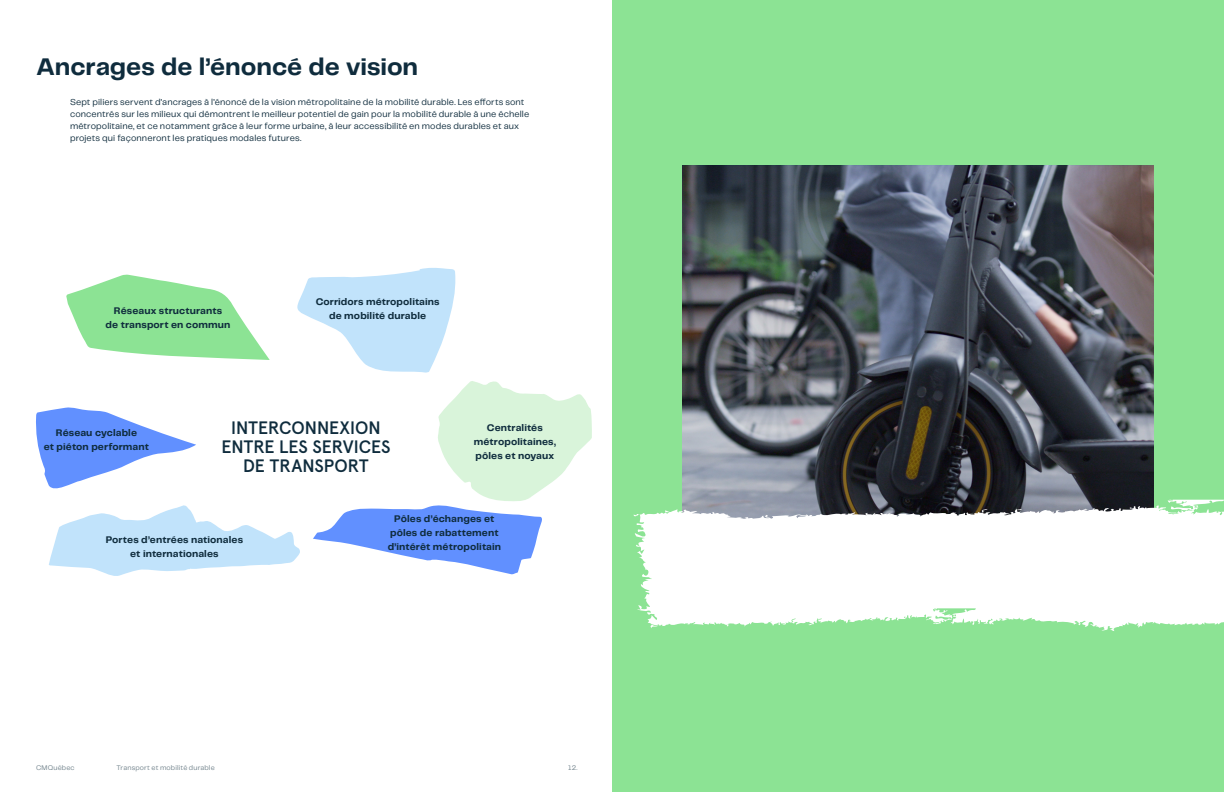
<style>
.page{position:relative;width:1224px;height:792px;background:#fff}
.page>*{position:absolute;margin:0;border:0;box-sizing:border-box;transform-origin:0 0}
.PP_Telegraph_Bold{font:700 25px "PP Telegraf";color:#0f2c3d}
.Apercu_-_25{font:500 18px/19px "Apercu";letter-spacing:-.005em;color:#0f2c3d;text-align:center}
.PP_Telegraph_-_10pt{font:700 10px/14px "PP Telegraf";letter-spacing:.01em;color:#0f2c3d;text-align:center}
.PP_Telegarph_-_9pt{font:9px/12px "PP Telegraf";letter-spacing:.01em;color:#0f2c3d}
.t1{font:7px "PP Telegraf";letter-spacing:.02em;color:#72838c}
</style>
<div class="page">
<div style="left:612px;top:0;width:612px;height:792px;background:#8ce394"></div>
<img style="left:682px;top:166px;width:472px;height:332px">
<svg style="left:633px;top:498px;width:591px;height:133px;background:#e4ede6"></svg>
<svg style="left:36px;top:268px;width:556px;height:308px"></svg>
<p class="PP_Telegraph_Bold" style="left:36px;top:50px;width:384px">Ancrages de l’énoncé de vision</p>
<p class="PP_Telegarph_-_9pt" style="left:70px;top:96px;width:461px">Sept piliers servent d’ancrages à l’énoncé de la vision métropolitaine de la mobilité durable. Les efforts sont concentrés sur les milieux qui démontrent le meilleur potentiel de gain pour la mobilité durable à une échelle métropolitaine, et ce notamment grâce à leur forme urbaine, à leur accessibilité en modes durables et aux projets qui façonneront les pratiques modales futures.</p>
<p class="PP_Telegraph_-_10pt" style="left:106px;top:304px;width:126px">Réseaux structurants<br>de transport en commun</p>
<p class="PP_Telegraph_-_10pt" style="left:316px;top:295px;width:126px">Corridors métropolitains de mobilité durable</p>
<p class="PP_Telegraph_-_10pt" style="left:44px;top:426px;width:107px">Réseau cyclable<br>et piéton performant</p>
<p class="Apercu_-_25" style="left:221px;top:416px;width:171px">INTERCONNEXION<br>ENTRE LES SERVICES<br>DE TRANSPORT</p>
<p class="PP_Telegraph_-_10pt" style="left:474px;top:420px;width:83px">Centralités métropolitaines, pôles et noyaux</p>
<p class="PP_Telegraph_-_10pt" style="left:106px;top:533px;width:139px">Portes d’entrées nationales et internationales</p>
<p class="PP_Telegraph_-_10pt" style="left:388px;top:512px;width:115px">Pôles d’échanges et pôles de rabattement d’intérêt métropolitain</p>
<p class="t1" style="left:36px;top:763px;width:40px">CMQuébec</p>
<p class="t1" style="left:117px;top:763px;width:100px">Transport et mobilité durable</p>
<p class="t1" style="left:568px;top:763px;width:11px">12.</p>
</div>
